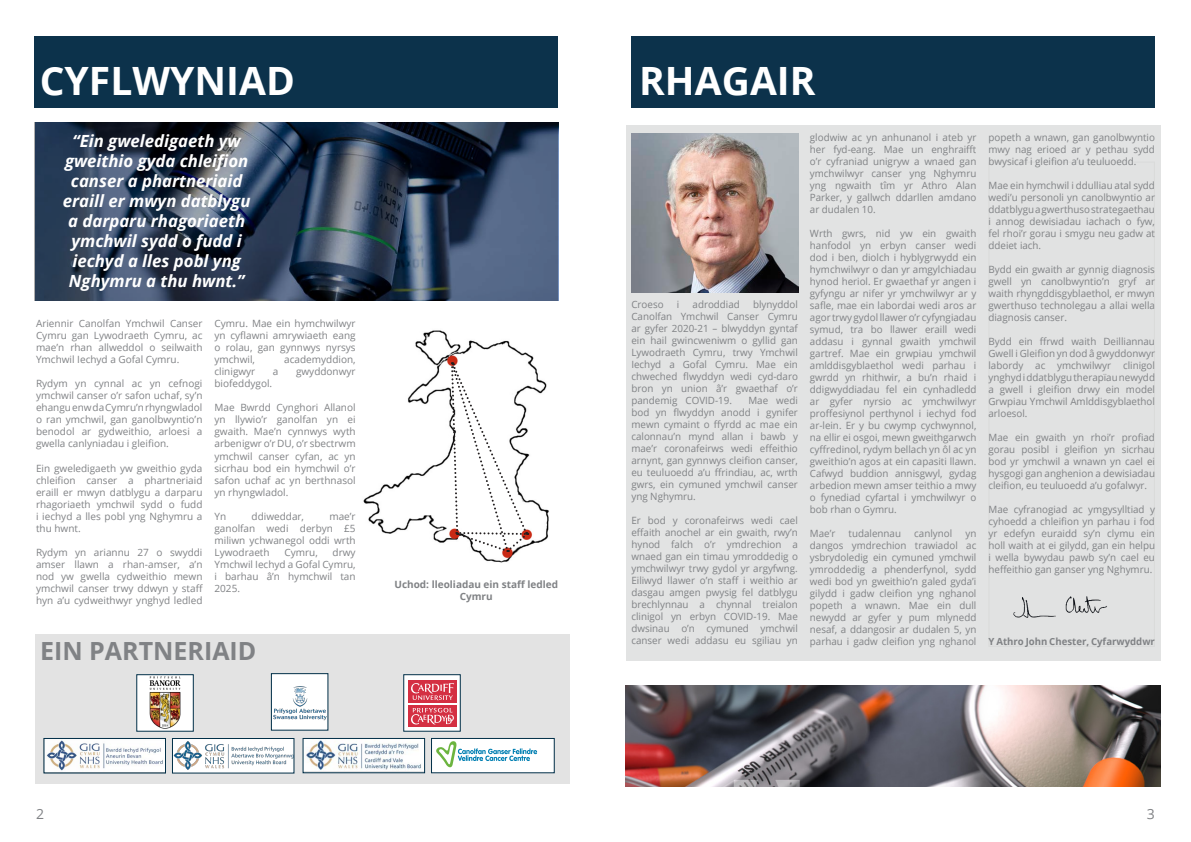
<style>
.page{position:relative;width:1191px;height:842px;background:#fff}
.page>*{position:absolute;margin:0;border:0;box-sizing:border-box;transform-origin:0 0}
.t1{font:39px "Open Sans Bold 2";color:#fff}
.t2{font:25px "Open Sans Bold 2";color:#808285}
.Booklet_grey_text{font:16.8px/20.1px "Open Sans Bold Italic 2";color:#fff;text-align:center}
.t3{font:14px "Open Sans";color:#808285}
.Booklet_grey_text-2{font:10px/12px "Open Sans";color:#808285;text-align:justify}
.Booklet_grey_text-3{font:10px/12px "Open Sans 2";color:#808285;text-align:justify}
.Booklet_grey_text-4{font:10px/12px "Open Sans Bold 2";color:#808285;text-align:center}
.Booklet_grey_text-5{font:9.8px "Open Sans Bold 2";color:#808285}
.s1{font-family:"Open Sans";font-weight:700;font-style:italic}
.s2{font-family:"Open Sans 2"}
.s3{font-family:"Open Sans"}
.s4{font-family:"Open Sans";font-weight:700}
</style>
<div class="page">
<div style="left:626px;top:126px;width:534px;height:535px;background:#e2e3e3"></div>
<img style="left:1013px;top:596px;width:94px;height:22px">
<img style="left:631px;top:134px;width:167px;height:159px">
<div style="left:35px;top:36px;width:523px;height:72px;background:#0c324b"></div>
<div style="left:631px;top:36px;width:524px;height:72px;background:#0c324b"></div>
<svg style="left:35px;top:122px;width:523px;height:178px;background:#324259"></svg>
<div style="left:36px;top:634px;width:534px;height:149px;background:#e3e3e3"></div>
<div style="left:431px;top:738px;width:123px;height:35px;background:#fff"></div>
<svg style="left:436px;top:741px;width:101px;height:26px"></svg>
<div style="left:431px;top:738px;width:123px;height:35px;border:1px solid #012f48"></div>
<img style="left:174px;top:740px;width:118px;height:31px">
<div style="left:172px;top:738px;width:122px;height:35px;border:1px solid #012f48"></div>
<img style="left:46px;top:740px;width:118px;height:31px">
<div style="left:44px;top:738px;width:122px;height:35px;border:1px solid #012f48"></div>
<img style="left:305px;top:740px;width:118px;height:31px">
<div style="left:303px;top:738px;width:122px;height:35px;border:1px solid #012f48"></div>
<div style="left:271px;top:673px;width:57px;height:57px;background:#fff;border:1px solid #012f48"></div>
<div style="left:136px;top:674px;width:57px;height:57px;background:#fff"></div>
<img style="left:274px;top:686px;width:53px;height:34px">
<img style="left:149px;top:677px;width:32px;height:52px">
<div style="left:403px;top:674px;width:57px;height:57px;background:#fff;border:1px solid #012f48"></div>
<div style="left:408px;top:704px;width:49px;height:23px;background:#d42f42"></div>
<svg style="left:411px;top:708px;width:43px;height:16px"></svg>
<div style="left:408px;top:680px;width:49px;height:23px;background:#d42f42"></div>
<svg style="left:411px;top:683px;width:43px;height:17px"></svg>
<img style="left:363px;top:330px;width:186px;height:233px">
<svg style="left:450px;top:362px;width:78px;height:190px"></svg>
<img style="left:626px;top:685px;width:534px;height:101px">
<p class="t1" style="left:40px;top:53px;width:257px">CYFLWYNIAD</p>
<p class="t1" style="left:639px;top:53px;width:178px">RHAGAIR</p>
<p class="Booklet_grey_text" style="left:63px;top:130px;width:189px">“Ein gweledigaeth yw <span class="s1">gweithio gyda chleifion </span>canser a phartneriaid eraill er mwyn datblygu a darparu rhagoriaeth ymchwil sydd o fudd i iechyd a lles pobl yng<br>Nghymru a thu hwnt.”</p>
<p class="Booklet_grey_text-2" style="left:214px;top:318px;width:143px">Cymru. Mae ein hymchwilwyr <span class="s2">yn cyflawni amrywiaeth eang </span>o rolau, gan gynnwys nyrsys ymchwil,</p>
<p class="Booklet_grey_text-2" style="left:810px;top:131px;width:168px">glodwiw ac yn anhunanol i ateb yr <span class="s2">her fyd-eang. Mae un enghraifft </span>o’r cyfraniad unigryw a wnaed gan ymchwilwyr canser yng Nghymru yng ngwaith tîm yr Athro Alan Parker, y gallwch ddarllen amdano ar dudalen 10.</p>
<p class="Booklet_grey_text-2" style="left:810px;top:227px;width:168px">Wrth gwrs, nid yw ein gwaith hanfodol yn erbyn canser wedi dod i ben, diolch i hyblygrwydd ein hymchwilwyr o dan yr amgylchiadau hynod heriol. Er gwaethaf yr angen i gyfyngu ar nifer yr ymchwilwyr ar y <span class="s2">safle, mae ein labordai wedi aros ar </span>agor trwy gydol llawer o’r cyfyngiadau symud, tra bo llawer eraill wedi addasu i gynnal gwaith ymchwil gartref. Mae ein grwpiau ymchwil amlddisgyblaethol wedi parhau i gwrdd yn rhithwir, a bu’n rhaid i ddigwyddiadau fel ein cynhadledd ar gyfer nyrsio ac ymchwilwyr <span class="s2">proffesiynol perthynol i iechyd fod </span>ar-lein. Er y bu cwymp cychwynnol, na ellir ei osgoi, mewn gweithgarwch <span class="s2">cyffredinol, rydym bellach yn ôl ac yn </span>gweithio’n agos at ein capasiti llawn.<br>Cafwyd buddion annisgwyl, gydag arbedion mewn amser teithio a mwy o fynediad cyfartal i ymchwilwyr o bob rhan o Gymru.</p>
<p class="Booklet_grey_text-2" style="left:810px;top:527px;width:27px">Mae’r</p>
<p class="Booklet_grey_text-2" style="left:848px;top:527px;width:54px">tudalennau</p>
<p class="Booklet_grey_text-2" style="left:914px;top:527px;width:39px">canlynol</p>
<p class="Booklet_grey_text-2" style="left:631px;top:298px;width:168px;text-indent:122px">blynyddol Canolfan Ymchwil Canser Cymru ar gyfer 2020-21 – blwyddyn gyntaf ein hail gwincweniwm o gyllid gan Lywodraeth Cymru, trwy Ymchwil Iechyd a Gofal Cymru. Mae ein <span class="s2">chweched flwyddyn wedi cyd-daro </span>bron yn union â’r gwaethaf o’r pandemig COVID-19.</p>
<p class="Booklet_grey_text-2" style="left:631px;top:298px;width:34px">Croeso</p>
<p class="Booklet_grey_text-2" style="left:677px;top:298px;width:4px">i</p>
<p class="Booklet_grey_text-2" style="left:692px;top:298px;width:49px">adroddiad</p>
<p class="Booklet_grey_text-2" style="left:36px;top:318px;width:168px">Ariennir Canolfan Ymchwil Canser Cymru gan Lywodraeth Cymru, ac mae’n rhan allweddol o seilwaith Ymchwil Iechyd a Gofal Cymru.</p>
<p class="Booklet_grey_text-2" style="left:36px;top:378px;width:168px">Rydym yn cynnal ac yn cefnogi ymchwil canser o’r safon uchaf, sy’n ehangu enw da Cymru’n rhyngwladol o ran ymchwil, gan ganolbwyntio’n benodol ar gydweithio, arloesi a <span class="s2">gwella canlyniadau i gleifion.</span></p>
<p class="Booklet_grey_text-2" style="left:36px;top:462px;width:168px">Ein gweledigaeth yw gweithio gyda <span class="s2">chleifion canser a phartneriaid </span>eraill er mwyn datblygu a darparu rhagoriaeth ymchwil sydd o fudd i iechyd a lles pobl yng Nghymru a thu hwnt.</p>
<p class="Booklet_grey_text-2" style="left:36px;top:546px;width:168px">Rydym yn ariannu 27 o swyddi amser llawn a rhan-amser, a’n nod yw gwella cydweithio mewn <span class="s2">ymchwil canser trwy ddwyn y staff </span>hyn a’u cydweithwyr ynghyd ledled</p>
<p class="Booklet_grey_text-2" style="left:284px;top:354px;width:73px">academyddion,</p>
<p class="Booklet_grey_text-2" style="left:214px;top:366px;width:42px">clinigwyr</p>
<p class="Booklet_grey_text-2" style="left:273px;top:366px;width:7px">a</p>
<p class="Booklet_grey_text-2" style="left:296px;top:366px;width:61px">gwyddonwyr</p>
<p class="Booklet_grey_text-2" style="left:214px;top:378px;width:59px">biofeddygol.</p>
<p class="Booklet_grey_text-2" style="left:214px;top:402px;width:143px">Mae Bwrdd Cynghori Allanol yn llywio’r ganolfan yn ei gwaith. Mae’n cynnwys wyth arbenigwr o’r DU, o’r sbectrwm ymchwil canser cyfan, ac yn sicrhau bod ein hymchwil o’r safon uchaf ac yn berthnasol yn rhyngwladol.</p>
<p class="Booklet_grey_text-2" style="left:214px;top:510px;width:13px">Yn</p>
<p class="Booklet_grey_text-2" style="left:251px;top:510px;width:54px">ddiweddar,</p>
<p class="Booklet_grey_text-3" style="left:631px;top:394px;width:168px;text-indent:117px"><span class="s3">Mae wedi </span>bod yn flwyddyn anodd i gynifer mewn cymaint o ffyrdd ac mae ein <span class="s3">calonnau’n mynd allan i bawb y </span>mae’r coronafeirws wedi effeithio arnynt, gan gynnwys cleifion canser, eu teuluoedd a’u ffrindiau, ac, wrth <span class="s3">gwrs, ein cymuned ymchwil canser yng Nghymru.</span></p>
<p class="Booklet_grey_text-2" style="left:631px;top:514px;width:168px">Er bod y coronafeirws wedi cael <span class="s2">effaith anochel ar ein gwaith, rwy’n </span>hynod falch o’r ymdrechion a wnaed gan ein timau ymroddedig o ymchwilwyr trwy gydol yr argyfwng.<br><span class="s2">Eiliwyd llawer o’n staff i weithio ar </span>dasgau amgen pwysig fel datblygu brechlynnau a chynnal treialon clinigol yn erbyn COVID-19. Mae dwsinau o’n cymuned ymchwil canser wedi addasu eu sgiliau yn</p>
<p class="Booklet_grey_text-2" style="left:214px;top:510px;width:143px;text-indent:115px">mae’r ganolfan wedi derbyn £5 miliwn ychwanegol oddi wrth Lywodraeth</p>
<p class="Booklet_grey_text-2" style="left:810px;top:527px;width:168px;text-indent:155px">yn dangos ymdrechion trawiadol ac ysbrydoledig ein cymuned ymchwil ymroddedig a phenderfynol, sydd wedi bod yn gweithio’n galed gyda’i <span class="s2">gilydd i gadw cleifion yng nghanol </span>popeth a wnawn. Mae ein dull newydd ar gyfer y pum mlynedd nesaf, a ddangosir ar dudalen 5, yn <span class="s2">parhau i gadw cleifion yng nghanol</span></p>
<p class="Booklet_grey_text-2" style="left:214px;top:546px;width:143px;text-indent:118px">drwy Ymchwil Iechyd a Gofal Cymru, i barhau â’n hymchwil tan 2025.</p>
<p class="Booklet_grey_text-2" style="left:284px;top:546px;width:35px">Cymru,</p>
<p class="Booklet_grey_text-4" style="left:394px;top:579px;width:165px">Uchod: lleoliadau ein staff ledled<br><span class="s4">Cymru</span></p>
<p class="t2" style="left:40px;top:633px;width:218px">EIN PARTNERIAID</p>
<p class="Booklet_grey_text-2" style="left:988px;top:131px;width:168px">popeth a wnawn, gan ganolbwyntio mwy nag erioed ar y pethau sydd <span class="s2">bwysicaf i gleifion a’u teuluoedd.</span></p>
<p class="Booklet_grey_text-2" style="left:988px;top:179px;width:168px">Mae ein hymchwil i ddulliau atal sydd wedi’u personoli yn canolbwyntio ar ddatblygu a gwerthuso strategaethau i annog dewisiadau iachach o fyw, fel rhoi’r gorau i smygu neu gadw at ddeiet iach.</p>
<p class="Booklet_grey_text-2" style="left:988px;top:263px;width:168px">Bydd ein gwaith ar gynnig diagnosis gwell yn canolbwyntio’n gryf ar waith rhyngddisgyblaethol, er mwyn gwerthuso technolegau a allai wella diagnosis canser.</p>
<p class="Booklet_grey_text-2" style="left:988px;top:335px;width:168px"><span class="s2">Bydd ein ffrwd waith Deilliannau Gwell i Gleifion yn dod â gwyddonwyr </span>labordy ac ymchwilwyr clinigol ynghyd i ddatblygu therapïau newydd <span class="s2">a gwell i gleifion drwy ein model </span>Grwpiau Ymchwil Amlddisgyblaethol arloesol.</p>
<p class="Booklet_grey_text-3" style="left:988px;top:431px;width:168px">Mae ein gwaith yn rhoi’r profiad gorau posibl i gleifion yn sicrhau <span class="s3">bod yr ymchwil a wnawn yn cael ei hysgogi gan anghenion a dewisiadau </span>cleifion, eu teuluoedd a’u gofalwyr.</p>
<p class="Booklet_grey_text-2" style="left:988px;top:503px;width:168px">Mae cyfranogiad ac ymgysylltiad y <span class="s2">cyhoedd a chleifion yn parhau i fod </span>yr edefyn euraidd sy’n clymu ein holl waith at ei gilydd, gan ein helpu i wella bywydau pawb sy’n cael eu <span class="s2">heffeithio gan ganser yng Nghymru.</span></p>
<p class="Booklet_grey_text-5" style="left:988px;top:635px;width:168px">Y Athro John Chester, Cyfarwyddwr</p>
<h3 class="t3" style="left:36px;top:804px;width:10px">2</h3>
<h3 class="t3" style="left:1147px;top:804px;width:10px">3</h3>
</div>
